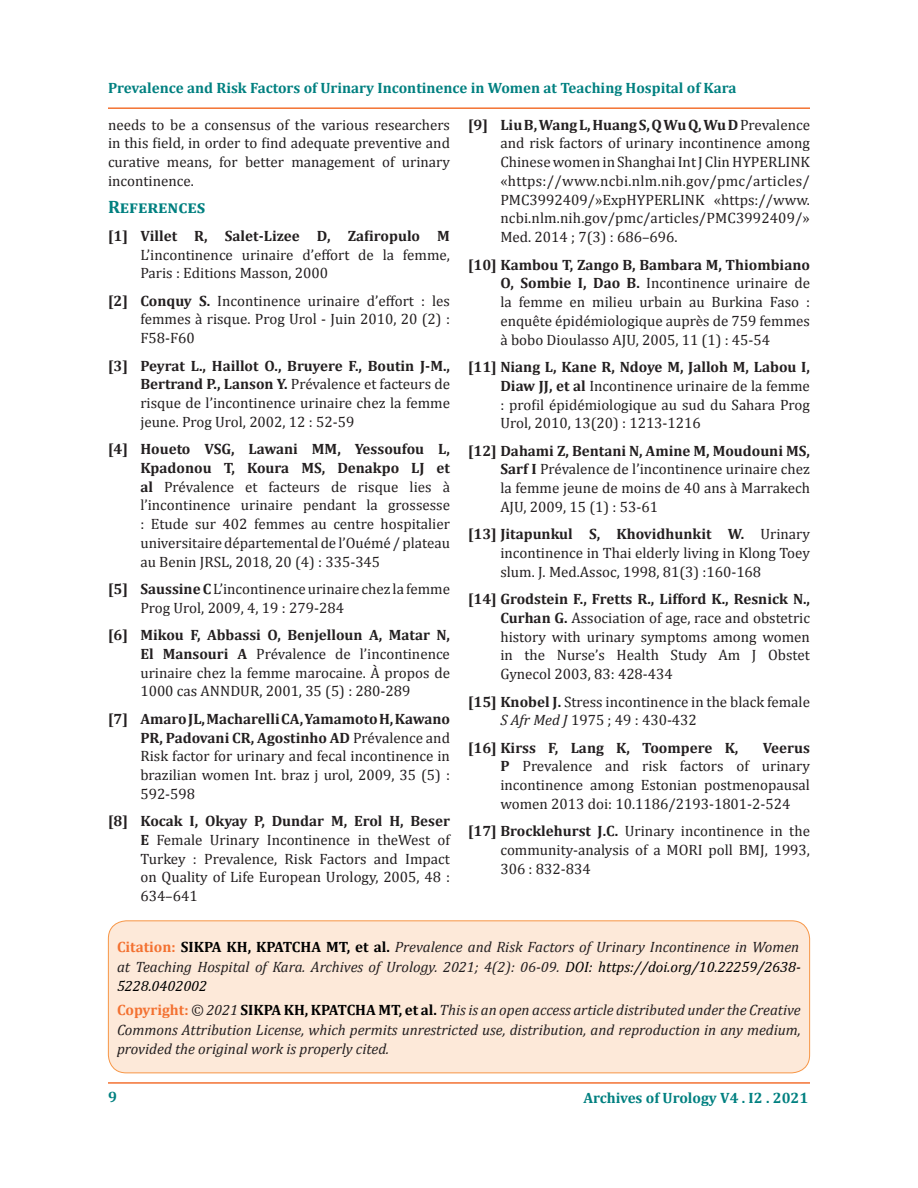
<style>
.page{position:relative;width:918px;height:1188px;background:#fff}
.page>*{position:absolute;margin:0;border:0;box-sizing:border-box;transform-origin:0 0}
.t1{font:700 18px "Cambria";color:#008080}
.t2{font:15px/18.8px "Cambria";color:#231f20;text-align:justify}
.t3{font:italic 15px/19.5px "Cambria";color:#231f20;text-align:justify}
.t4{font:700 15px "Cambria";color:#008080}
.t5{font:700 15px "Cambria";color:#231f20}
.s1{font-weight:700}
.s2{font-style:italic}
.s3{font-weight:700;font-style:normal;color:#f37131}
.s4{font-weight:700;font-style:normal;color:#000}
.s5{color:#000}
</style>
<div class="page">
<hr style="left:108px;top:1082px;width:702px;height:2px;background:#f37232">
<hr style="left:108px;top:107px;width:702px;height:2px;background:#f37232">
<div style="left:108px;top:921px;width:702px;height:152px;background:#fde9d9;border-radius:18px"></div>
<div style="left:108px;top:920px;width:702px;height:153px;border:1px solid #f79646;border-radius:18px"></div>
<p class="t4" style="left:108px;top:77px;width:630px">Prevalence and Risk Factors of Urinary Incontinence in Women at Teaching Hospital of Kara</p>
<p class="t2" style="left:108px;top:115px;width:344px">needs to be a consensus of the various researchers in this field, in order to find adequate preventive and curative means, for better management of urinary incontinence.</p>
<p class="t1" style="left:108px;top:195px;width:99px">References</p>
<p class="t2" style="left:140px;top:226px;width:311px;text-indent:-32px"><span class="s1">[1] Villet R, Salet-Lizee D, Zafiropulo M </span>L’incontinence urinaire d’effort de la femme, Paris : Editions Masson, 2000</p>
<p class="t2" style="left:140px;top:291px;width:311px;text-indent:-32px"><span class="s1">[2] Conquy S.</span> Incontinence urinaire d’effort : les femmes à risque. Prog Urol - Juin 2010, 20 (2) :<br>F58-F60</p>
<p class="t2" style="left:140px;top:356px;width:311px;text-indent:-32px"><span class="s1">[3] Peyrat L., Haillot O., Bruyere F., Boutin J-M., Bertrand P., Lanson Y.</span> Prévalence et facteurs de risque de l’incontinence urinaire chez la femme jeune. Prog Urol, 2002, 12 : 52-59</p>
<p class="t2" style="left:140px;top:440px;width:311px;text-indent:-32px"><span class="s1">[4] Houeto VSG, Lawani MM, Yessoufou L, Kpadonou T, Koura MS, Denakpo LJ et al</span> Prévalence et facteurs de risque lies à l’incontinence urinaire pendant la grossesse : Etude sur 402 femmes au centre hospitalier universitaire départemental de l’Ouémé / plateau au Benin JRSL, 2018, 20 (4) : 335-345</p>
<p class="t2" style="left:140px;top:580px;width:311px;text-indent:-32px"><span class="s1">[5] Saussine C</span> L’incontinence urinaire chez la femme<br>Prog Urol, 2009, 4, 19 : 279-284</p>
<p class="t2" style="left:140px;top:626px;width:311px;text-indent:-32px"><span class="s1">[6] Mikou F, Abbassi O, Benjelloun A, Matar N, El Mansouri A</span> Prévalence de l’incontinence urinaire chez la femme marocaine. À propos de 1000 cas ANNDUR, 2001, 35 (5) : 280-289</p>
<p class="t2" style="left:140px;top:709px;width:311px;text-indent:-32px"><span class="s1">[7] Amaro JL, Macharelli CA, Yamamoto H, Kawano PR, Padovani CR, Agostinho AD</span> Prévalence and Risk factor for urinary and fecal incontinence in brazilian women Int. braz j urol, 2009, 35 (5) :<br>592-598</p>
<p class="t2" style="left:140px;top:812px;width:311px;text-indent:-32px"><span class="s1">[8] Kocak I, Okyay P, Dundar M, Erol H, Beser E</span> Female Urinary Incontinence in theWest of Turkey : Prevalence, Risk Factors and Impact on Quality of Life European Urology, 2005, 48 :<br>634–641</p>
<p class="t2" style="left:500px;top:115px;width:311px;text-indent:-32px"><span class="s1">[9] Liu B,Wang L,Huang S,Q Wu Q, Wu D</span> Prevalence and risk factors of urinary incontinence among Chinese women in Shanghai Int J Clin HYPERLINK «https://www.ncbi.nlm.nih.gov/pmc/articles/ PMC3992409/»ExpHYPERLINK «https://www. ncbi.nlm.nih.gov/pmc/articles/PMC3992409/» Med. 2014 ; 7(3) : 686–696.</p>
<p class="t2" style="left:500px;top:255px;width:311px;text-indent:-32px"><span class="s1">[10] Kambou T, Zango B, Bambara M, Thiombiano O, Sombie I, Dao B.</span> Incontinence urinaire de la femme en milieu urbain au Burkina Faso : enquête épidémiologique auprès de 759 femmes à bobo Dioulasso AJU, 2005, 11 (1) : 45-54</p>
<p class="t2" style="left:500px;top:357px;width:311px;text-indent:-32px"><span class="s1">[11] Niang L, Kane R, Ndoye M, Jalloh M, Labou I, Diaw JJ, et al</span> Incontinence urinaire de la femme : profil épidémiologique au sud du Sahara Prog Urol, 2010, 13(20) : 1213-1216</p>
<p class="t2" style="left:500px;top:441px;width:311px;text-indent:-32px"><span class="s1">[12] Dahami Z, Bentani N, Amine M, Moudouni MS, Sarf I</span> Prévalence de l’incontinence urinaire chez la femme jeune de moins de 40 ans à Marrakech AJU, 2009, 15 (1) : 53-61</p>
<p class="t2" style="left:500px;top:525px;width:311px;text-indent:-32px"><span class="s1">[13] Jitapunkul S, Khovidhunkit W.</span> Urinary incontinence in Thai elderly living in Klong Toey slum. J. Med.Assoc, 1998, 81(3) :160-168</p>
<p class="t2" style="left:500px;top:590px;width:311px;text-indent:-32px"><span class="s1">[14] Grodstein F., Fretts R., Lifford K., Resnick N., Curhan G.</span> Association of age, race and obstetric history with urinary symptoms among women in the Nurse’s Health Study Am J Obstet Gynecol 2003, 83: 428-434</p>
<p class="t2" style="left:500px;top:692px;width:311px;text-indent:-32px"><span class="s1">[15] Knobel J.</span> Stress incontinence in the black female<br><span class="s2">S Afr Med J</span> 1975 ; 49 : 430-432</p>
<p class="t5" style="left:468px;top:737px;width:272px">[16] Kirss F, Lang K, Toompere K,</p>
<p class="t2" style="left:500px;top:738px;width:311px;text-indent:263px"><span class="s1">Veerus P</span> Prevalence and risk factors of urinary incontinence among Estonian postmenopausal women 2013 doi: 10.1186/2193-1801-2-524</p>
<p class="t2" style="left:500px;top:822px;width:311px;text-indent:-32px"><span class="s1">[17] Brocklehurst J.C.</span> Urinary incontinence in the community-analysis of a MORI poll BMJ, 1993, 306 : 832-834</p>
<p class="t3" style="left:117px;top:937px;width:685px"><span class="s3">Citation:</span> <span class="s4">SIKPA KH, KPATCHA MT, et al.</span> Prevalence and Risk Factors of Urinary Incontinence in Women at Teaching Hospital of Kara. Archives of Urology. 2021; 4(2): 06-09. <span class="s5">DOI: https://doi.org/10.22259/2638- 5228.0402002</span></p>
<p class="t3" style="left:117px;top:1000px;width:685px"><span class="s3">Copyright:</span> © 2021 <span class="s4">SIKPA KH, KPATCHA MT, et al.</span> This is an open access article distributed under the Creative Commons Attribution License, which permits unrestricted use, distribution, and reproduction in any medium, provided the original work is properly cited.</p>
<p class="t4" style="left:108px;top:1087px;width:10px">9</p>
<p class="t4" style="left:583px;top:1087px;width:227px">Archives of Urology V4 . I2 . 2021</p>
</div>
